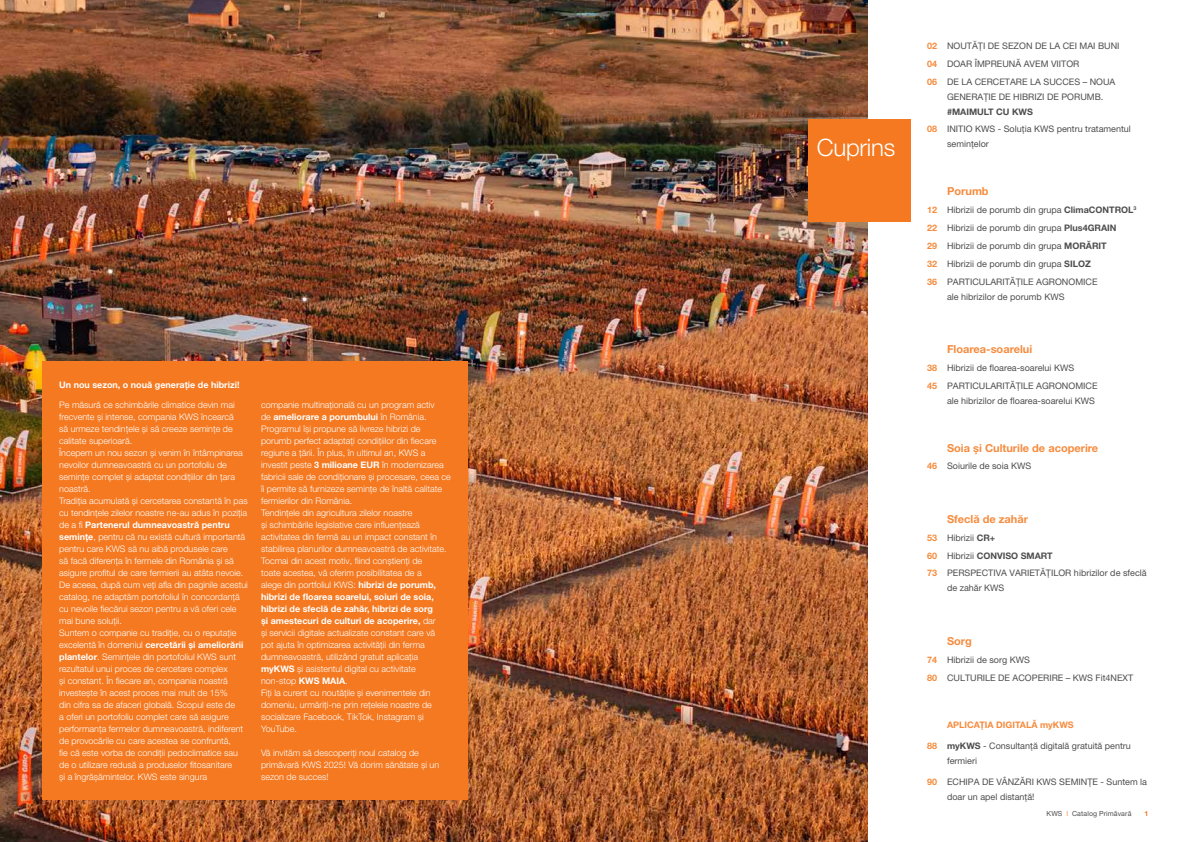
<style>
.page{position:relative;width:1191px;height:842px;background:#fff}
.page>*{position:absolute;margin:0;border:0;box-sizing:border-box;transform-origin:0 0}
.t1{font:300 24px "Helvetica Neue LT Pro";letter-spacing:-.01em;color:#fff}
.t2{font:700 11px "Helvetica Neue LT Pro";color:#f68b3d}
.t3{font:300 9px/12px "Helvetica Neue LT Pro";color:#fff}
.t4{font:9px/17.8px "Helvetica Neue LT Pro";color:#4d4d4f}
.t5{font:700 9px "Helvetica Neue LT Pro";color:#fff}
.t6{font:700 9px "Helvetica Neue LT Pro";color:#f68b3d}
.t7{font:7px "Helvetica Neue LT Pro";letter-spacing:.02em;color:#4d4d4f}
.t8{font:700 7px "Helvetica Neue LT Std";color:#f47920}
.s1{font-weight:700}
.s2{font-weight:700;color:#f68b3d}
.s3{color:#f68d42}
</style>
<div class="page">
<img style="left:0;top:0;width:867px;height:842px">
<div style="left:808px;top:119px;width:102px;height:102px;background:#f47920"></div>
<div style="left:42px;top:361px;width:426px;height:438px;background:#f47920"></div>
<p class="t5" style="left:59px;top:379px;width:182px">Un nou sezon, o nouă generație de hibrizi!</p>
<p class="t3" style="left:59px;top:399px;width:190px">Pe măsură ce schimbările climatice devin mai frecvente și intense, compania KWS încearcă<br>să urmeze tendințele și să creeze semințe de calitate superioară.<br>Începem un nou sezon și venim în întâmpinarea nevoilor dumneavoastră cu un portofoliu de semințe complet și adaptat condițiilor din țara noastră.<br>Tradiția acumulată și cercetarea constantă în pas cu tendințele zilelor noastre ne-au adus în poziția de a fi <span class="s1">Partenerul dumneavoastră pentru semințe</span>, pentru că nu există cultură importantă pentru care KWS să nu aibă produsele care<br>să facă diferența în fermele din România şi să asigure profitul de care fermierii au atâta nevoie.<br>De aceea, după cum veți afla din paginile acestui catalog, ne adaptăm portofoliul în concordanță cu nevoile fiecărui sezon pentru a vă oferi cele mai bune soluții.<br>Suntem o companie cu tradiție, cu o reputație excelentă în domeniul <span class="s1">cercetării și ameliorării plantelor</span>. Semințele din portofoliul KWS sunt rezultatul unui proces de cercetare complex<br>și constant. În fiecare an, compania noastră investește în acest proces mai mult de 15%<br>din cifra sa de afaceri globală. Scopul este de<br>a oferi un portofoliu complet care să asigure performanța fermelor dumneavoastră, indiferent de provocările cu care acestea se confruntă,<br>fie că este vorba de condiții pedoclimatice sau de o utilizare redusă a produselor fitosanitare<br>și a îngrășămintelor. KWS este singura</p>
<p class="t3" style="left:261px;top:399px;width:191px">companie multinațională cu un program activ<br>de <span class="s1">ameliorare a porumbului</span> în România.<br>Programul își propune să livreze hibrizi de porumb perfect adaptați condițiilor din fiecare regiune a țării. În plus, în ultimul an, KWS a investit peste <span class="s1">3 milioane EUR</span> în modernizarea fabricii sale de condiționare și procesare, ceea ce îi permite să furnizeze semințe de înaltă calitate fermierilor din România.<br>Tendințele din agricultura zilelor noastre<br>și schimbările legislative care influențează activitatea din fermă au un impact constant în stabilirea planurilor dumneavoastră de activitate.<br>Tocmai din acest motiv, fiind conștienți de<br>toate acestea, vă oferim posibilitatea de a<br>alege din portfoliul KWS: <span class="s1">hibrizi de porumb, hibrizi de floarea soarelui, soiuri de soia, hibrizi de sfeclă de zahăr, hibrizi de sorg<br>și amestecuri de culturi de acoperire,</span> dar<br>și servicii digitale actualizate constant care vă<br>pot ajuta în optimizarea activității din ferma dumneavoastră, utilizând gratuit aplicația <span class="s1">myKWS</span> și asistentul digital cu activitate non-stop <span class="s1">KWS MAIA</span>.<br>Fiți la curent cu noutățile și evenimentele din domeniu, urmăriți-ne prin rețelele noastre de socializare Facebook, TikTok, Instagram și YouTube.</p>
<p class="t3" style="left:261px;top:746px;width:180px">Vă invităm să descoperiți noul catalog de primăvară KWS 2025! Vă dorim sănătate și un sezon de succes!</p>
<h1 class="t1" style="left:816px;top:133px;width:80px">Cuprins</h1>
<p class="t4" style="left:927px;top:37px;width:194px"><span class="s2">02</span> NOUTĂȚI DE SEZON DE LA CEI MAI BUNI<br><span class="s2">04</span> DOAR ÎMPREUNĂ AVEM VIITOR<br><span class="s2">06</span> DE LA CERCETARE LA SUCCES – NOUA</p>
<p class="t4" style="left:947px;top:87px;width:158px">GENERAȚIE DE HIBRIZI DE PORUMB.</p>
<p class="t4" style="left:927px;top:102px;width:205px;text-indent:20px"><span class="s1">#MAIMULT CU KWS<br></span><span class="s2">08</span> INITIO KWS - Soluția KWS pentru tratamentul</p>
<p class="t4" style="left:947px;top:135px;width:43px">semințelor</p>
<p class="t2" style="left:947px;top:184px;width:43px">Porumb</p>
<p class="t4" style="left:927px;top:201px;width:211px"><span class="s2">12</span> Hibrizii de porumb din grupa <span class="s1">ClimaCONTROL</span><sup>3<br></sup><span class="s2">22</span> Hibrizii de porumb din grupa <span class="s1">Plus4GRAIN<br></span><span class="s2">29</span> Hibrizii de porumb din grupa <span class="s1">MORĂRIT<br></span><span class="s2">32</span> Hibrizii de porumb din grupa <span class="s1">SILOZ<br></span><span class="s2">36</span> PARTICULARITĂȚILE AGRONOMICE</p>
<p class="t4" style="left:947px;top:287px;width:119px">ale hibrizilor de porumb KWS</p>
<p class="t2" style="left:947px;top:342px;width:87px">Floarea-soarelui</p>
<p class="t4" style="left:927px;top:359px;width:172px"><span class="s2">38</span> Hibrizii de floarea-soarelui KWS<br><span class="s2">45</span> PARTICULARITĂȚILE AGRONOMICE</p>
<p class="t4" style="left:947px;top:391px;width:149px">ale hibrizilor de floarea-soarelui KWS</p>
<p class="t2" style="left:947px;top:441px;width:153px">Soia și Culturile de acoperire</p>
<p class="t4" style="left:927px;top:457px;width:106px"><span class="s2">46</span> Soiurile de soia KWS</p>
<p class="t2" style="left:947px;top:512px;width:82px">Sfeclă de zahăr</p>
<p class="t4" style="left:927px;top:528px;width:221px"><span class="s2">53</span> Hibrizii <span class="s1">CR+<br></span><span class="s2">60</span> Hibrizii <span class="s1">CONVISO SMART<br></span><span class="s2">73</span> PERSPECTIVA VARIETĂȚILOR hibrizilor de sfeclă</p>
<p class="t4" style="left:947px;top:579px;width:59px">de zahăr KWS</p>
<p class="t2" style="left:947px;top:634px;width:26px">Sorg</p>
<p class="t4" style="left:927px;top:650px;width:207px"><span class="s2">74</span> Hibrizii de sorg KWS<br><span class="s2">80</span> CULTURILE DE ACOPERIRE – KWS Fit4NEXT</p>
<p class="t6" style="left:947px;top:719px;width:128px">APLICAȚIA DIGITALĂ myKWS</p>
<p class="t4" style="left:947px;top:738px;width:185px;line-height:15px;text-indent:-20px"><span class="s2">88</span> <span class="s1">myKWS</span> - Consultanță digitală gratuită pentru fermieri</p>
<p class="t4" style="left:947px;top:774px;width:201px;line-height:15px;text-indent:-20px"><span class="s2">90</span> ECHIPA DE VÂNZĂRI KWS SEMINȚE - Suntem la doar un apel distanță!</p>
<p class="t7" style="left:1046px;top:809px;width:87px">KWS <span class="s3">I</span> Catalog Primăvară</p>
<p class="t8" style="left:1144px;top:809px;width:5px">1</p>
</div>
